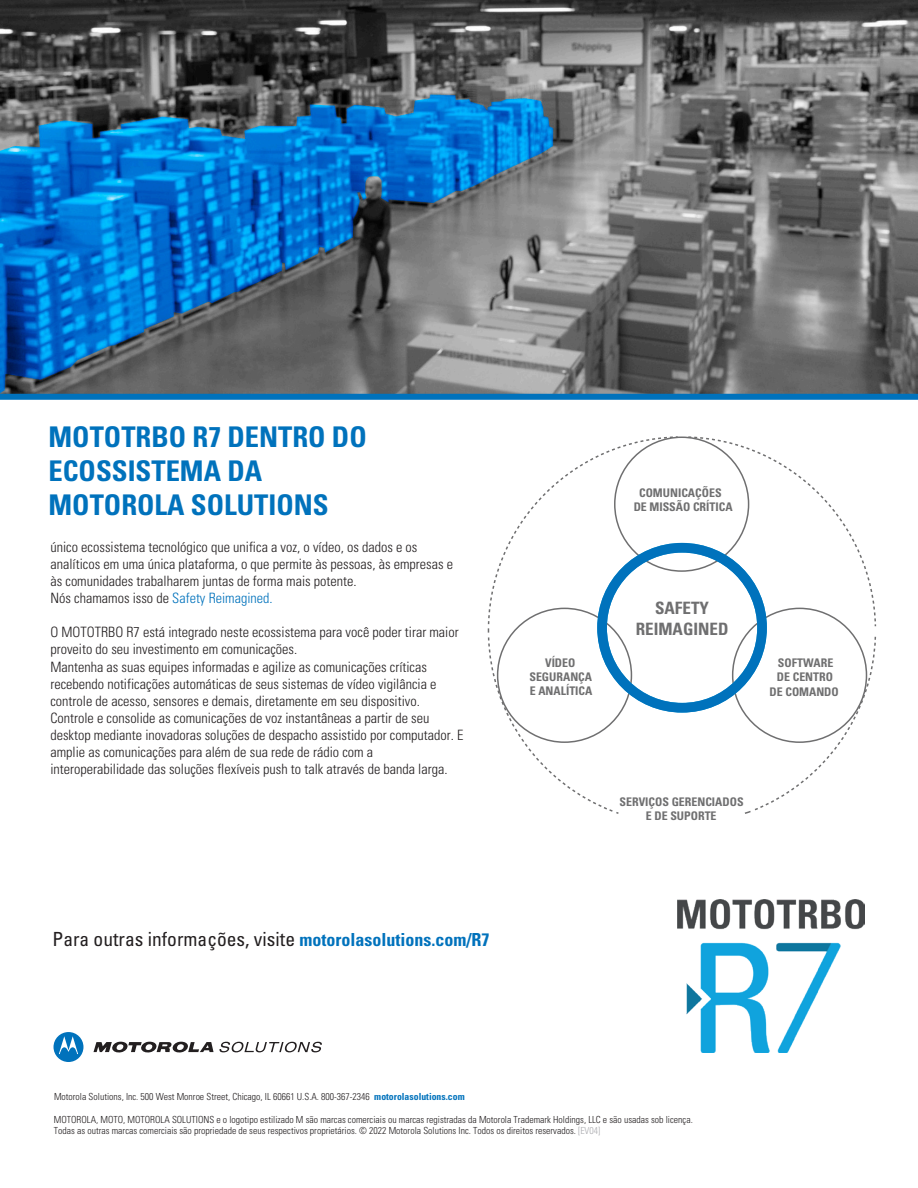
<style>
.page{position:relative;width:918px;height:1188px;background:#fff}
.page>*{position:absolute;margin:0;border:0;box-sizing:border-box;transform-origin:0 0}
.t1{font:700 condensed 28.5px/34.2px "Univers";color:#0072bc}
.t2{font:condensed 19.5px "Univers";color:#231f20}
.t3{font:700 condensed 17.1px/20.4px "Univers";color:#6f6f70;text-align:center}
.t4{font:300 condensed 14.25px/17.1px "Univers";color:#231f20}
.t5{font:700 condensed 11.85px/14.2px "Univers";color:#6f6f70;text-align:center}
.t6{font:300 condensed 9.75px/11.7px "Univers LT Std";color:#231f20}
.s1{color:#0072bc}
.s2{font-weight:700;font-size:18px;color:#0072bc}
.s3{font-family:"Univers";font-weight:700;color:#0072bc}
.s4{color:#aaabaf}
</style>
<div class="page">
<svg style="left:54px;top:1032px;width:29px;height:30px"></svg>
<svg style="left:94px;top:1042px;width:120px;height:11px"></svg>
<svg style="left:220px;top:1042px;width:102px;height:10px"></svg>
<img style="left:678px;top:899px;width:186px;height:153px">
<img style="left:0;top:0;width:918px;height:394px">
<div style="left:0;top:394px;width:918px;height:6px;background:#0072bc"></div>
<svg style="left:487px;top:436px;width:390px;height:378px"></svg>
<h1 class="t1" style="left:49px;top:419px;width:320px">MOTOTRBO R7 DENTRO DO<br>ECOSSISTEMA DA<br>MOTOROLA SOLUTIONS</h1>
<p class="t4" style="left:50px;top:538px;width:404px">único ecossistema tecnológico que unifica a voz, o vídeo, os dados e os analíticos em uma única plataforma, o que permite às pessoas, às empresas e às comunidades trabalharem juntas de forma mais potente.<br>Nós chamamos isso de <span class="s1">Safety Reimagined.</span></p>
<p class="t4" style="left:50px;top:624px;width:415px">O MOTOTRBO R7 está integrado neste ecossistema para você poder tirar maior proveito do seu investimento em comunicações.<br>Mantenha as suas equipes informadas e agilize as comunicações críticas recebendo notificações automáticas de seus sistemas de vídeo vigilância e controle de acesso, sensores e demais, diretamente em seu dispositivo.<br>Controle e consolide as comunicações de voz instantâneas a partir de seu desktop mediante inovadoras soluções de despacho assistido por computador. E amplie as comunicações para além de sua rede de rádio com a interoperabilidade das soluções flexíveis push to talk através de banda larga.</p>
<p class="t5" style="left:529px;top:655px;width:65px">VÍDEO<br>SEGURANÇA<br>E ANALÍTICA</p>
<p class="t5" style="left:634px;top:486px;width:100px">COMUNICAÇÕES<br>DE MISSÃO CRÍTICA</p>
<p class="t3" style="left:636px;top:598px;width:94px">SAFETY<br>REIMAGINED</p>
<p class="t5" style="left:770px;top:656px;width:71px">SOFTWARE<br>DE CENTRO<br>DE COMANDO</p>
<p class="t5" style="left:620px;top:795px;width:126px">SERVIÇOS GERENCIADOS<br>E DE SUPORTE</p>
<h2 class="t2" style="left:52px;top:927px;width:438px">Para outras informações, visite <span class="s2">motorolasolutions.com/R7</span></h2>
<p class="t6" style="left:54px;top:1091px;width:412px">Motorola Solutions, Inc. 500 West Monroe Street, Chicago, IL 60661 U.S.A. 800-367-2346 <span class="s3">motorolasolutions.com</span></p>
<p class="t6" style="left:54px;top:1113px;width:640px">MOTOROLA, MOTO, MOTOROLA SOLUTIONS e o logotipo estilizado M são marcas comerciais ou marcas registradas da Motorola Trademark Holdings, LLC e são usadas sob licença.<br>Todas as outras marcas comerciais são propriedade de seus respectivos proprietários. © 2022 Motorola Solutions Inc. Todos os direitos reservados. <span class="s4">[EV04]</span></p>
</div>
